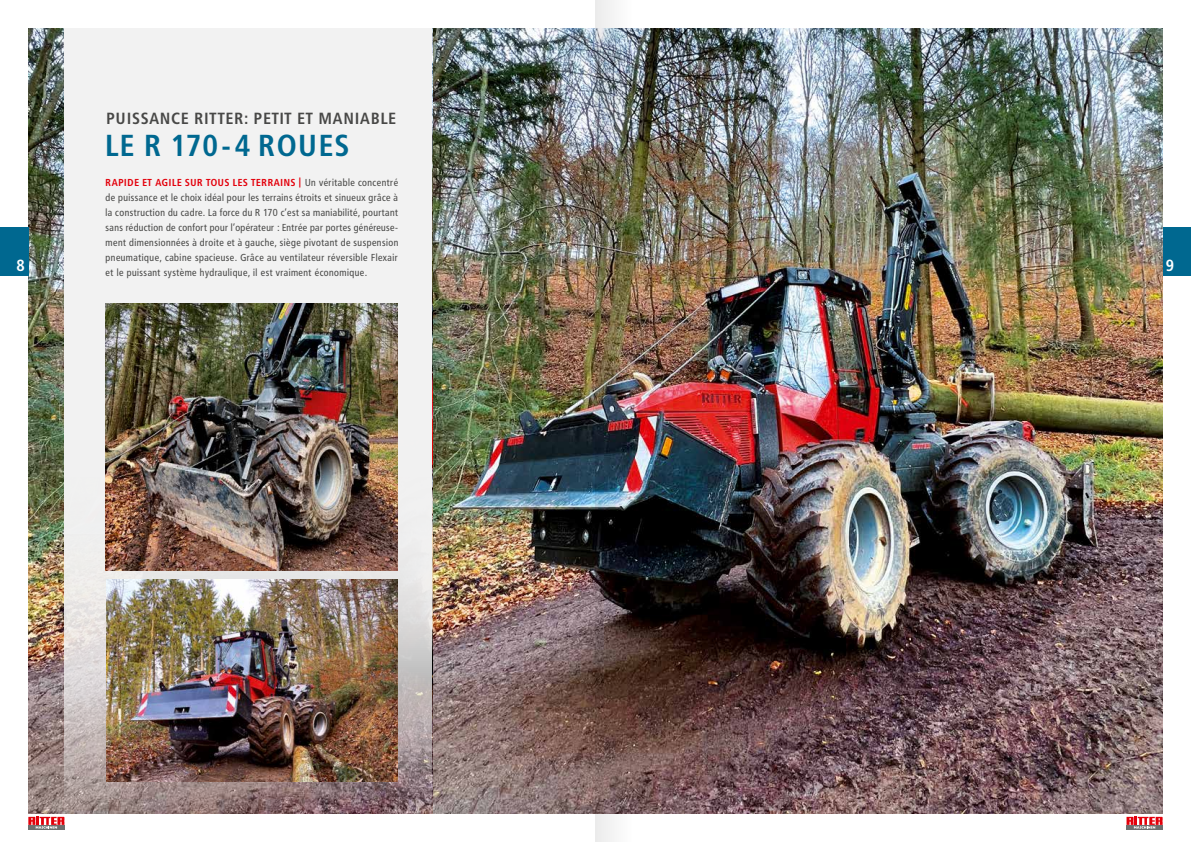
<style>
.page{position:relative;width:1191px;height:842px;background:#fff}
.page>*{position:absolute;margin:0;border:0;box-sizing:border-box;transform-origin:0 0}
.t1{font:700 30px "Frutiger Condensed BQ";letter-spacing:.07em;color:#006890}
.t2{font:700 16px "Frutiger Condensed BQ";letter-spacing:.07em;color:#484847}
.t3{font:700 16px "Frutiger Condensed BQ";color:#fff}
.t4{font:10px/15px "Frutiger Condensed BQ";letter-spacing:.05em;color:#484847;text-align:justify}
.s1{font-weight:700;color:#e3000b}
</style>
<div class="page">
<img style="left:28px;top:28px;width:1134px;height:786px">
<svg style="left:64px;top:293px;width:368px;height:521px"></svg>
<div style="left:64px;top:28px;width:368px;height:265px;background:#f2f2f2"></div>
<img style="left:106px;top:580px;width:291px;height:201px">
<img style="left:106px;top:304px;width:291px;height:266px">
<div style="left:1162px;top:227px;width:29px;height:49px;background:#006890"></div>
<div style="left:0;top:227px;width:28px;height:49px;background:#006890"></div>
<svg style="left:28px;top:817px;width:36px;height:12px"></svg>
<svg style="left:1126px;top:817px;width:36px;height:12px"></svg>
<img style="left:595px;top:0;width:65px;height:842px">
<h2 class="t2" style="left:106px;top:109px;width:291px">PUISSANCE RITTER: PETIT ET MANIABLE</h2>
<h1 class="t1" style="left:106px;top:128px;width:245px">LE R 170 - 4 ROUES</h1>
<p class="t4" style="left:106px;top:175px;width:294px"><span class="s1">RAPIDE ET AGILE SUR TOUS LES TERRAINS |</span> Un véritable concentré de puissance et le choix idéal pour les terrains étroits et sinueux grâce à la construction du cadre. La force du R 170 c’est sa maniabilité, pourtant sans réduction de confort pour l’opérateur : Entrée par portes généreuse&shy;ment dimensionnées à droite et à gauche, siège pivotant de suspension pneumatique, cabine spacieuse. Grâce au ventilateur réversible Flexair et le puissant système hydraulique, il est vraiment économique.</p>
<h2 class="t3" style="left:16px;top:256px;width:10px">8</h2>
<h2 class="t3" style="left:1166px;top:256px;width:10px">9</h2>
</div>
